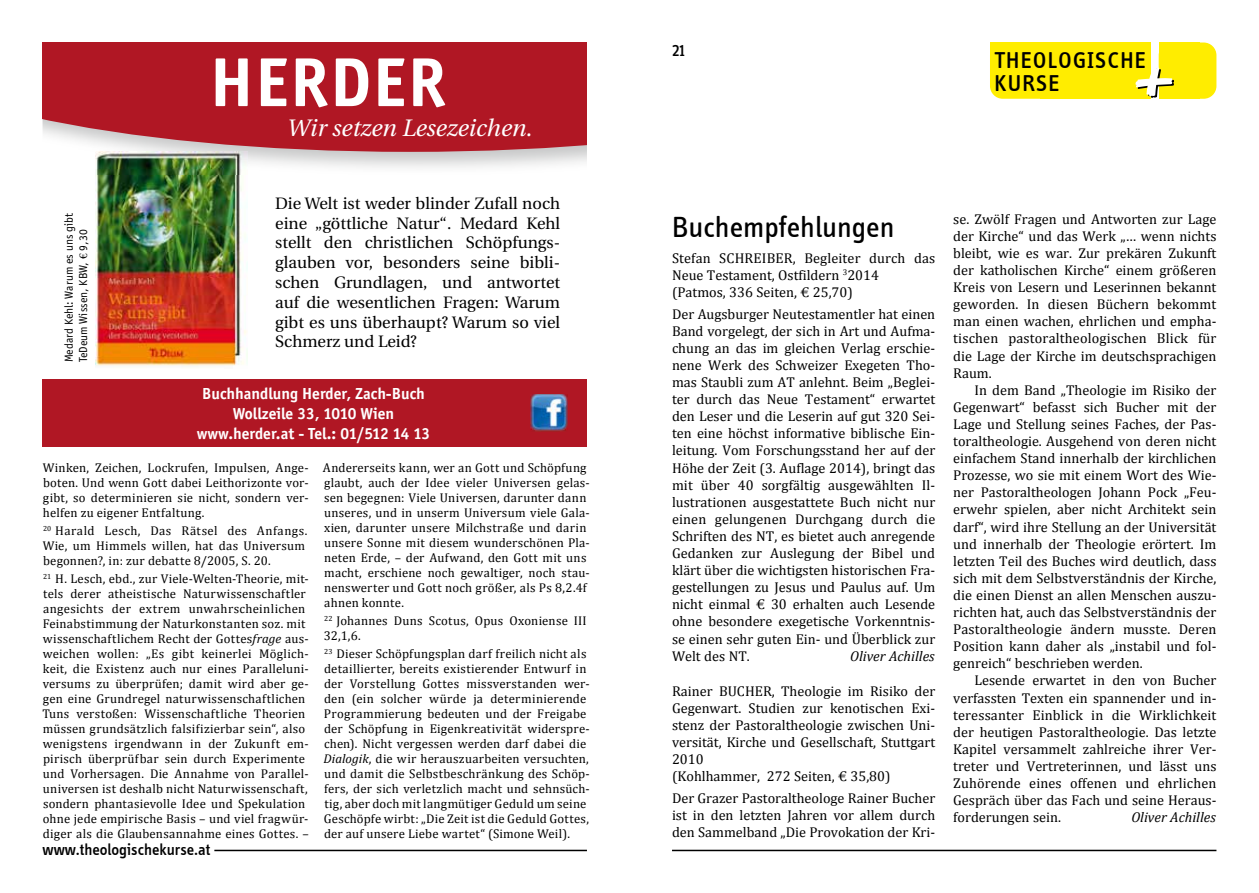
<style>
.page{position:relative;width:1259px;height:893px;background:#fff}
.page>*{position:absolute;margin:0;border:0;box-sizing:border-box;transform-origin:0 0}
.t1{font:700 71.55px "Officina Sans";letter-spacing:.02em;color:#fff}
.t2{font:30px "Info Disp";color:#000}
.t3{font:italic 23.85px "Utopia";color:#fff}
.t4{font:500 23.55px/23.5px "Info Disp";letter-spacing:.06em;color:#000}
.t5{font:16.5px/19.8px "Utopia";color:#000;text-align:justify}
.t6{font:700 16.5px/19.8px "Officina Sans";color:#fff;text-align:center}
.t7{font:500 16.5px "Info Disp";color:#000}
.t8{font:14.25px/17.1px "Cambria";color:#000;text-align:justify}
.t9{font:italic 14.25px "Cambria";color:#000}
.t10{font:12.75px/15px "Cambria";letter-spacing:.015em;color:#000}
.t11{font:12px/14.4px "Officina Sans";color:#000}
.s1{font-family:"Minion Pro"}
.s2{font-style:italic}
</style>
<div class="page">
<hr style="left:672px;top:850px;width:544px;height:1px;background:#000">
<div style="left:990px;top:43px;width:160px;height:56px;background:#ffed00;border-radius:13px"></div>
<div style="left:1158px;top:43px;width:58px;height:56px;background:#ffed00;border-radius:13px"></div>
<div style="left:1158px;top:43px;width:41px;height:56px;background:#ffed00"></div>
<svg style="left:1135px;top:67px;width:39px;height:31px"></svg>
<hr style="left:214px;top:850px;width:373px;height:1px;background:#000">
<div style="left:43px;top:379px;width:544px;height:67px;background:#b01724"></div>
<img style="left:530px;top:394px;width:37px;height:37px">
<img style="left:95px;top:175px;width:153px;height:192px">
<img style="left:95px;top:152px;width:492px;height:23px">
<svg style="left:43px;top:43px;width:544px;height:109px;background:#b32531"></svg>
<p class="t11" style="left:62px;top:362px;width:151px;rotate:-90deg">Medard Kehl: Warum es uns gibt<br>TeDeum Wissen, KBW, <span class="s1">€</span> 9,30</p>
<h1 class="t1" style="left:210px;top:39px;width:238px">HERDER</h1>
<h3 class="t3" style="left:287px;top:114px;width:247px">Wir setzen Lesezeichen.</h3>
<p class="t5" style="left:275px;top:194px;width:286px">Die Welt ist weder blinder Zufall noch eine „göttliche Natur“. Medard Kehl stellt den christlichen Schöpfungs&shy;glauben vor, besonders seine bibli&shy;schen Grundlagen, und antwortet auf die wesentlichen Fragen: Warum gibt es uns überhaupt? Warum so viel Schmerz und Leid?</p>
<p class="t6" style="left:197px;top:384px;width:235px">Buchhandlung Herder, Zach-Buch<br>Wollzeile 33, 1010 Wien www.herder.at - Tel.: 01/512 14 13</p>
<p class="t10" style="left:43px;top:460px;width:267px;text-align:justify">Winken, Zeichen, Lockrufen, Impulsen, Ange&shy;boten. Und wenn Gott dabei Leithorizonte vor&shy;gibt, so determinieren sie nicht, sondern ver&shy;helfen zu eigener Entfaltung.</p>
<p class="t10" style="left:43px;top:523px;width:266px"><sup>20</sup> Harald Lesch, Das Rätsel des Anfangs.<br>Wie, um Himmels willen, hat das Universum begonnen?, in: zur debatte 8/2005, S. 20.</p>
<p class="t10" style="left:42px;top:571px;width:268px"><sup>21</sup> H. Lesch, ebd., zur Viele-Welten-Theorie, mit&shy;tels derer atheistische Naturwissenschaftler angesichts der extrem unwahrscheinlichen Feinabstimmung der Naturkonstanten soz. mit wissenschaftlichem Recht der Gottes<span class="s2">frage</span> aus&shy;weichen wollen: „Es gibt keinerlei Möglich&shy;keit, die Existenz auch nur eines Paralleluni&shy;versums zu überprüfen; damit wird aber ge&shy;gen eine Grundregel naturwissenschaftlichen Tuns verstoßen: Wissenschaftliche Theorien müssen grundsätzlich falsifizierbar sein“, also wenigstens irgendwann in der Zukunft em&shy;pirisch überprüfbar sein durch Experimente und Vorhersagen. Die Annahme von Parallel&shy;universen ist deshalb nicht Naturwissenschaft, sondern phantasievolle Idee und Spekulation ohne jede empirische Basis – und viel fragwür&shy;diger als die Glaubensannahme eines Gottes. –</p>
<p class="t7" style="left:43px;top:840px;width:169px">www.theologischekurse.at</p>
<p class="t10" style="left:323px;top:460px;width:268px">Andererseits kann, wer an Gott und Schöpfung glaubt, auch der Idee vieler Universen gelas&shy;sen begegnen: Viele Universen, darunter dann unseres, und in unserm Universum viele Gala&shy;xien, darunter unsere Milchstraße und darin unsere Sonne mit diesem wunderschönen Pla&shy;neten Erde, – der Aufwand, den Gott mit uns macht, erschiene noch gewaltiger, noch stau&shy;nenswerter und Gott noch größer, als Ps 8,2.4f ahnen konnte.</p>
<p class="t10" style="left:324px;top:613px;width:264px"><sup>22</sup> Johannes Duns Scotus, Opus Oxoniense III<br>32,1,6.</p>
<p class="t10" style="left:323px;top:646px;width:268px"><sup>23</sup> Dieser Schöpfungsplan darf freilich nicht als detaillierter, bereits existierender Entwurf in der Vorstellung Gottes missverstanden wer&shy;den (ein solcher würde ja determinierende Programmierung bedeuten und der Freigabe der Schöpfung in Eigenkreativität widerspre&shy;chen). Nicht vergessen werden darf dabei die <span class="s2">Dialogik</span>, die wir herauszuarbeiten versuchten, und damit die Selbstbeschränkung des Schöp&shy;fers, der sich verletzlich macht und sehnsüch&shy;tig, aber doch mit langmütiger Geduld um seine Geschöpfe wirbt: „Die Zeit ist die Geduld Gottes, der auf unsere Liebe wartet“ (Simone Weil).</p>
<p class="t7" style="left:672px;top:41px;width:14px">21</p>
<h3 class="t4" style="left:994px;top:48px;width:153px">THEOLOGISCHE<br>KURSE</h3>
<h2 class="t2" style="left:672px;top:209px;width:224px">Buchempfehlungen</h2>
<p class="t8" style="left:672px;top:249px;width:265px;text-align:left">Stefan SCHREIBER, Begleiter durch das<br>Neue Testament, Ostfildern <sup>3</sup>2014 (Patmos, 336 Seiten, € 25,70)</p>
<p class="t8" style="left:672px;top:305px;width:265px">Der Augsburger Neutestamentler hat einen Band vorgelegt, der sich in Art und Aufma&shy;chung an das im gleichen Verlag erschie&shy;nene Werk des Schweizer Exegeten Tho&shy;mas Staubli zum AT anlehnt. Beim „Beglei&shy;ter durch das Neue Testament“ erwartet den Leser und die Leserin auf gut 320 Sei&shy;ten eine höchst informative biblische Ein&shy;leitung. Vom Forschungsstand her auf der Höhe der Zeit (3. Auflage 2014), bringt das mit über 40 sorgfältig ausgewählten Il&shy;lustrationen ausgestattete Buch nicht nur einen gelungenen Durchgang durch die Schriften des NT, es bietet auch anregende Gedanken zur Auslegung der Bibel und klärt über die wichtigsten historischen Fra&shy;gestellungen zu Jesus und Paulus auf. Um nicht einmal € 30 erhalten auch Lesende ohne besondere exegetische Vorkenntnis&shy;se einen sehr guten Ein- und Überblick zur Welt des NT.</p>
<p class="t9" style="left:850px;top:646px;width:86px">Oliver Achilles</p>
<p class="t8" style="left:672px;top:682px;width:265px;text-align:left">Rainer BUCHER, Theologie im Risiko der Gegenwart. Studien zur kenotischen Exi&shy;stenz der Pastoraltheologie zwischen Uni&shy;versität, Kirche und Gesellschaft, Stuttgart 2010<br>(Kohlhammer, 272 Seiten, € 35,80)</p>
<p class="t8" style="left:672px;top:789px;width:265px">Der Grazer Pastoraltheologe Rainer Bucher ist in den letzten Jahren vor allem durch den Sammelband „Die Provokation der Kri-</p>
<p class="t8" style="left:953px;top:210px;width:265px">se. Zwölf Fragen und Antworten zur Lage der Kirche“ und das Werk „… wenn nichts bleibt, wie es war. Zur prekären Zukunft der katholischen Kirche“ einem größeren Kreis von Lesern und Leserinnen bekannt geworden. In diesen Büchern bekommt man einen wachen, ehrlichen und empha&shy;tischen pastoraltheologischen Blick für die Lage der Kirche im deutschsprachigen Raum.</p>
<p class="t8" style="left:953px;top:381px;width:265px;text-indent:21px">In dem Band „Theologie im Risiko der Gegenwart“ befasst sich Bucher mit der Lage und Stellung seines Faches, der Pas&shy;toraltheologie. Ausgehend von deren nicht einfachem Stand innerhalb der kirchlichen Prozesse, wo sie mit einem Wort des Wie&shy;ner Pastoraltheologen Johann Pock „Feu&shy;erwehr spielen, aber nicht Architekt sein darf“, wird ihre Stellung an der Universität und innerhalb der Theologie erörtert. Im letzten Teil des Buches wird deutlich, dass sich mit dem Selbstverständnis der Kirche, die einen Dienst an allen Menschen auszu&shy;richten hat, auch das Selbstverständnis der Pastoraltheologie ändern musste. Deren Position kann daher als „instabil und fol&shy;genreich“ beschrieben werden.</p>
<p class="t8" style="left:953px;top:672px;width:265px;text-indent:21px">Lesende erwartet in den von Bucher verfassten Texten ein spannender und in&shy;teressanter Einblick in die Wirklichkeit der heutigen Pastoraltheologie. Das letzte Kapitel versammelt zahlreiche ihrer Ver&shy;treter und Vertreterinnen, und lässt uns Zuhörende eines offenen und ehrlichen Gespräch über das Fach und seine Heraus&shy;forderungen sein.</p>
<p class="t9" style="left:1131px;top:807px;width:86px">Oliver Achilles</p>
</div>
